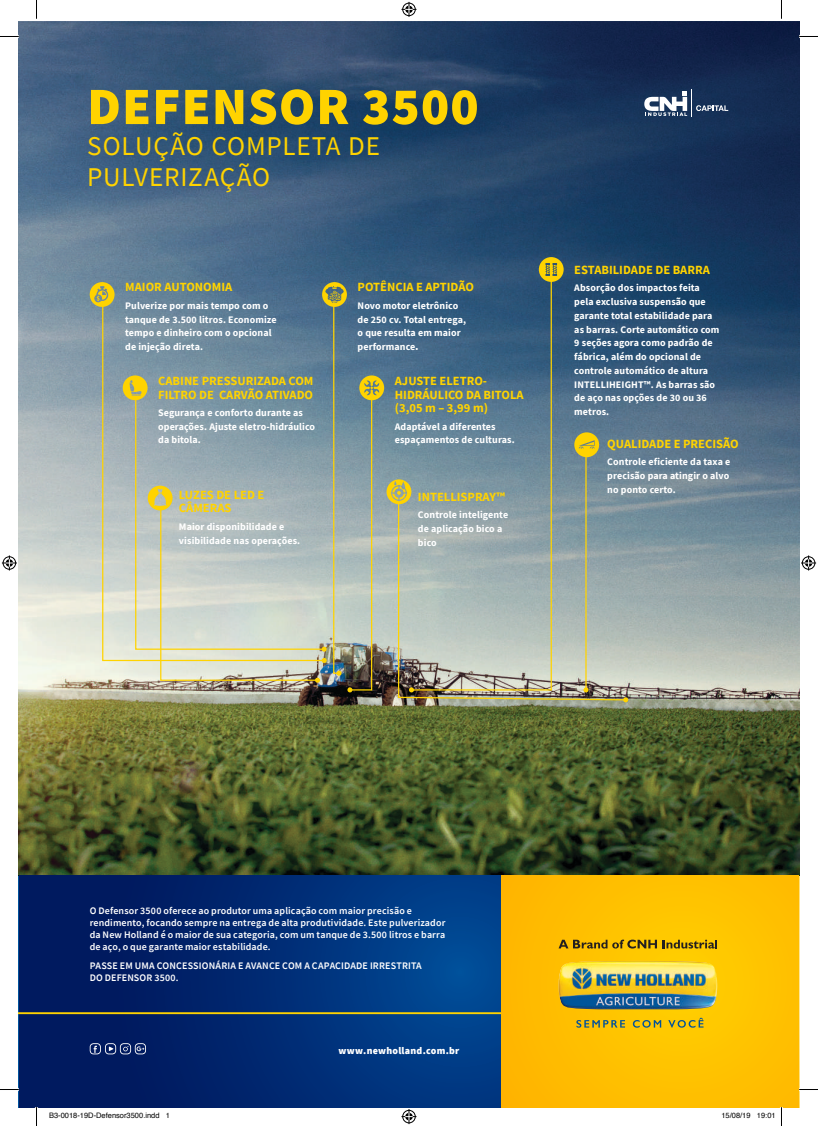
<style>
.page{position:relative;width:818px;height:1126px;background:#fff}
.page>*{position:absolute;margin:0;border:0;box-sizing:border-box;transform-origin:0 0}
.t1{font:900 52.5px "Source Sans Pro";letter-spacing:.02em;color:#ffd300}
.t2{font:27px/31.1px "Source Sans Pro";letter-spacing:.03em;color:#ffd300}
.t3{font:700 12.5px/13.8px "Source Sans Pro";color:#ffd300}
.t4{font:700 10px/13.8px "Source Sans Pro";letter-spacing:.01em;color:#fff}
.t5{font:600 10px/12px "Source Sans Pro";letter-spacing:.015em;color:#fff}
.t6{font:900 10px "Source Sans Pro";letter-spacing:.025em;color:#fff}
.t7{font:7.5px "Helvetica";color:#000}
.s1{font-family:"Gill Sans"}
</style>
<div class="page">
<img style="left:19px;top:21px;width:779px;height:854px">
<svg style="left:538px;top:257px;width:25px;height:25px"></svg>
<svg style="left:90px;top:282px;width:24px;height:25px"></svg>
<svg style="left:574px;top:432px;width:24px;height:25px"></svg>
<svg style="left:101px;top:301px;width:22px;height:360px;background:#b4bdb2"></svg>
<div style="left:19px;top:875px;width:482px;height:232px;background:linear-gradient(to right,#001256,#004590)"></div>
<hr style="left:19px;top:1012px;width:482px;height:2px;background:#ffd300">
<div style="left:501px;top:875px;width:297px;height:232px;background:#ffbf00"></div>
<svg style="left:644px;top:90px;width:83px;height:27px"></svg>
<svg style="left:90px;top:1043px;width:56px;height:11px"></svg>
<svg style="left:410px;top:273px;width:142px;height:229px;background:#51738b"></svg>
<hr style="left:585px;top:448px;width:1px;height:241px;background:#ffd300">
<svg style="left:558px;top:939px;width:98px;height:9px"></svg>
<svg style="left:662px;top:939px;width:54px;height:9px"></svg>
<img style="left:558px;top:960px;width:158px;height:49px">
<svg style="left:576px;top:1020px;width:48px;height:7px"></svg>
<svg style="left:632px;top:1019px;width:28px;height:8px"></svg>
<svg style="left:668px;top:1017px;width:35px;height:10px"></svg>
<svg style="left:397px;top:502px;width:229px;height:199px;background:#a7b2ac"></svg>
<svg style="left:622px;top:697px;width:5px;height:5px"></svg>
<svg style="left:123px;top:282px;width:291px;height:410px;background:#97a7a6"></svg>
<svg style="left:0;top:36px;width:19px;height:1px"></svg>
<svg style="left:798px;top:36px;width:19px;height:1px"></svg>
<svg style="left:0;top:1089px;width:19px;height:1px"></svg>
<svg style="left:798px;top:1089px;width:19px;height:1px"></svg>
<svg style="left:36px;top:0;width:1px;height:19px"></svg>
<svg style="left:36px;top:1107px;width:1px;height:18px"></svg>
<svg style="left:401px;top:2px;width:15px;height:15px"></svg>
<div style="left:401px;top:1108px;width:15px;height:16px;border:3px solid #fff;border-radius:50%"></div>
<svg style="left:401px;top:1108px;width:15px;height:15px"></svg>
<svg style="left:2px;top:555px;width:15px;height:15px"></svg>
<svg style="left:801px;top:555px;width:14px;height:15px"></svg>
<h1 class="t1" style="left:87px;top:70px;width:393px">DEFENSOR 3500</h1>
<h2 class="t2" style="left:87px;top:130px;width:294px">SOLUÇÃO COMPLETA DE<br>PULVERIZAÇÃO</h2>
<p class="t3" style="left:125px;top:280px;width:108px">MAIOR AUTONOMIA</p>
<p class="t4" style="left:125px;top:298px;width:153px">Pulverize por mais tempo com o tanque de 3.500 litros. Economize tempo e dinheiro com o opcional de injeção direta.</p>
<p class="t3" style="left:158px;top:373px;width:157px">CABINE PRESSURIZADA COM<br>FILTRO DE CARVÃO ATIVADO</p>
<p class="t4" style="left:158px;top:405px;width:158px">Segurança e conforto durante as operações. Ajuste eletro-hidráulico da bitola.</p>
<p class="t3" style="left:179px;top:487px;width:87px">LUZES DE LED E<br>CÂMERAS</p>
<p class="t4" style="left:179px;top:519px;width:123px">Maior disponibilidade e visibilidade nas operações.</p>
<p class="t3" style="left:357px;top:280px;width:118px">POTÊNCIA E APTIDÃO</p>
<p class="t4" style="left:357px;top:298px;width:110px">Novo motor eletrônico de 250 cv. Total entrega, o que resulta em maior performance<span class="s1">.</span></p>
<p class="t3" style="left:394px;top:373px;width:130px">AJUSTE ELETRO-<br>HIDRÁULICO DA BITOLA (3,05 m – 3,99 m)</p>
<p class="t4" style="left:394px;top:419px;width:121px">Adaptável a diferentes espaçamentos de culturas.</p>
<p class="t3" style="left:417px;top:490px;width:89px">INTELLISPRAY™</p>
<p class="t4" style="left:417px;top:508px;width:92px">Controle inteligente de aplicação bico a bico</p>
<p class="t3" style="left:574px;top:263px;width:137px">ESTABILIDADE DE BARRA</p>
<p class="t4" style="left:574px;top:281px;width:146px">Absorção dos impactos feita pela exclusiva suspensão que garante total estabilidade para as barras. Corte automático com<br>9 seções agora como padrão de fábrica, além do opcional de controle automático de altura<br>INTELLIHEIGHT™. As barras são de aço nas opções de 30 ou 36 metros.</p>
<p class="t3" style="left:607px;top:437px;width:133px">QUALIDADE E PRECISÃO</p>
<p class="t4" style="left:607px;top:455px;width:125px;text-align:justify">Controle eficiente da taxa e precisão para atingir o alvo no ponto certo.</p>
<p class="t5" style="left:90px;top:904px;width:357px">O Defensor 3500 oferece ao produtor uma aplicação com maior precisão e rendimento, focando sempre na entrega de alta produtividade. Este pulverizador da New Holland é o maior de sua categoria, com um tanque de 3.500 litros e barra de aço, o que garante maior estabilidade.</p>
<p class="t5" style="left:90px;top:959px;width:333px">PASSE EM UMA CONCESSIONÁRIA E AVANCE COM A CAPACIDADE IRRESTRITA<br>DO DEFENSOR 3500.</p>
<p class="t6" style="left:338px;top:1043px;width:122px">www.newholland.com.br</p>
<p class="t7" style="left:49px;top:1109px;width:122px">B3-0018-19D-Defensor3500.indd 1</p>
<p class="t7" style="left:721px;top:1109px;width:56px">15/08/19 19:01</p>
</div>
